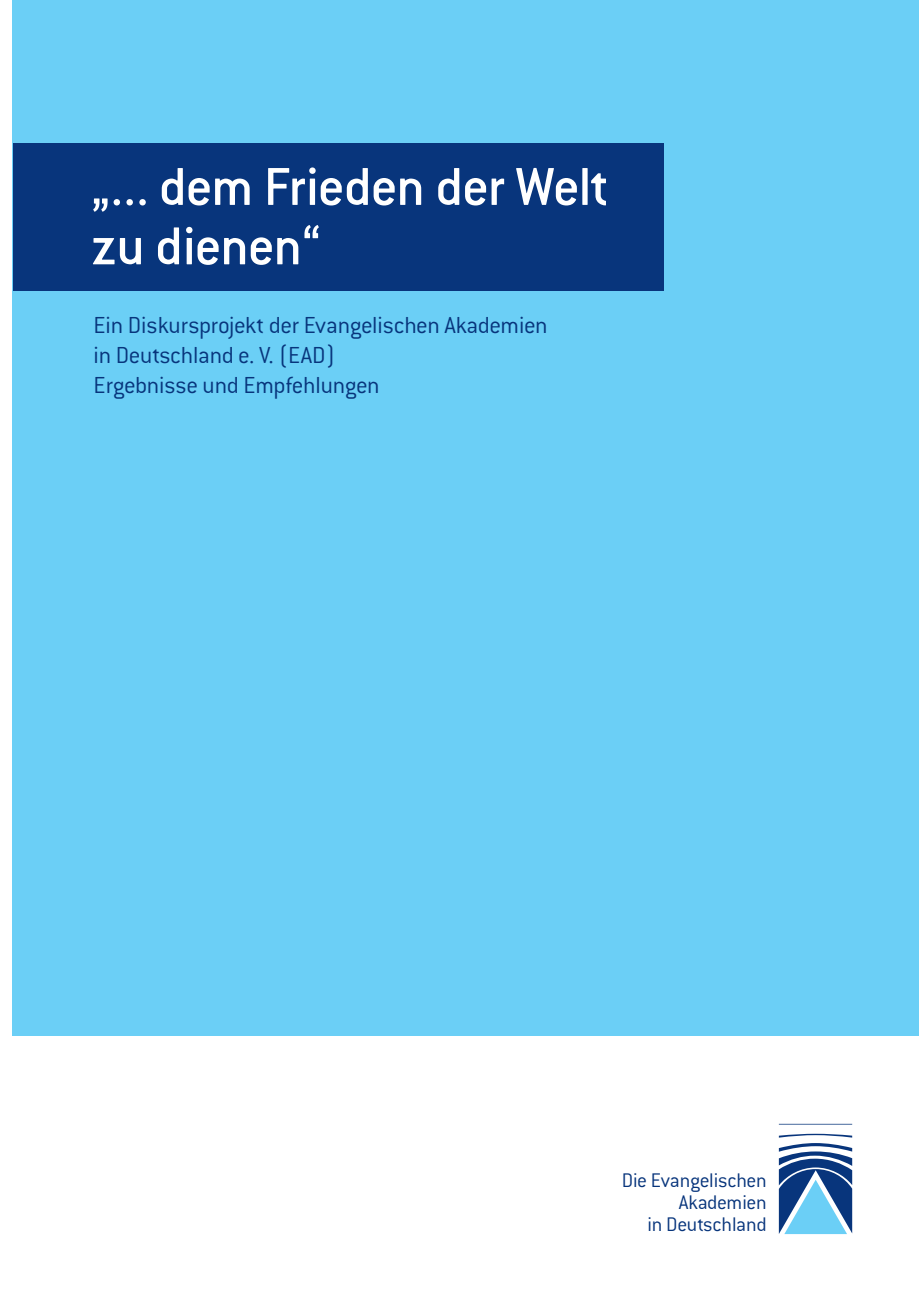
<style>
.page{position:relative;width:919px;height:1289px;background:#fff}
.page>*{position:absolute;margin:0;border:0;box-sizing:border-box;transform-origin:0 0}
.t1{font:500 58.5px/59.4px "Conduit ITC Std";letter-spacing:-.02em;color:#fff}
.t2{font:300 25.5px/30px "Conduit ITC Std";letter-spacing:-.015em;color:#08357c}
.t3{font:300 21.6px/21.6px "Conduit ITC Std";letter-spacing:-.015em;color:#08357c;text-align:right}
</style>
<div class="page">
<div style="left:13px;top:0;width:905px;height:1035px;background:#6bcff6"></div>
<svg style="left:778px;top:1123px;width:74px;height:110px"></svg>
<div style="left:13px;top:144px;width:650px;height:147px;background:#08357c"></div>
<h1 class="t1" style="left:91px;top:155px;width:519px">„... dem Frieden der Welt zu dienen“</h1>
<p class="t2" style="left:94px;top:309px;width:455px">Ein Diskursprojekt der Evangelischen Akademien in Deutschland e. V. (EAD)<br>Ergebnisse und Empfehlungen</p>
<p class="t3" style="left:621px;top:1169px;width:146px">Die Evangelischen<br>Akademien<br>in Deutschland</p>
</div>
